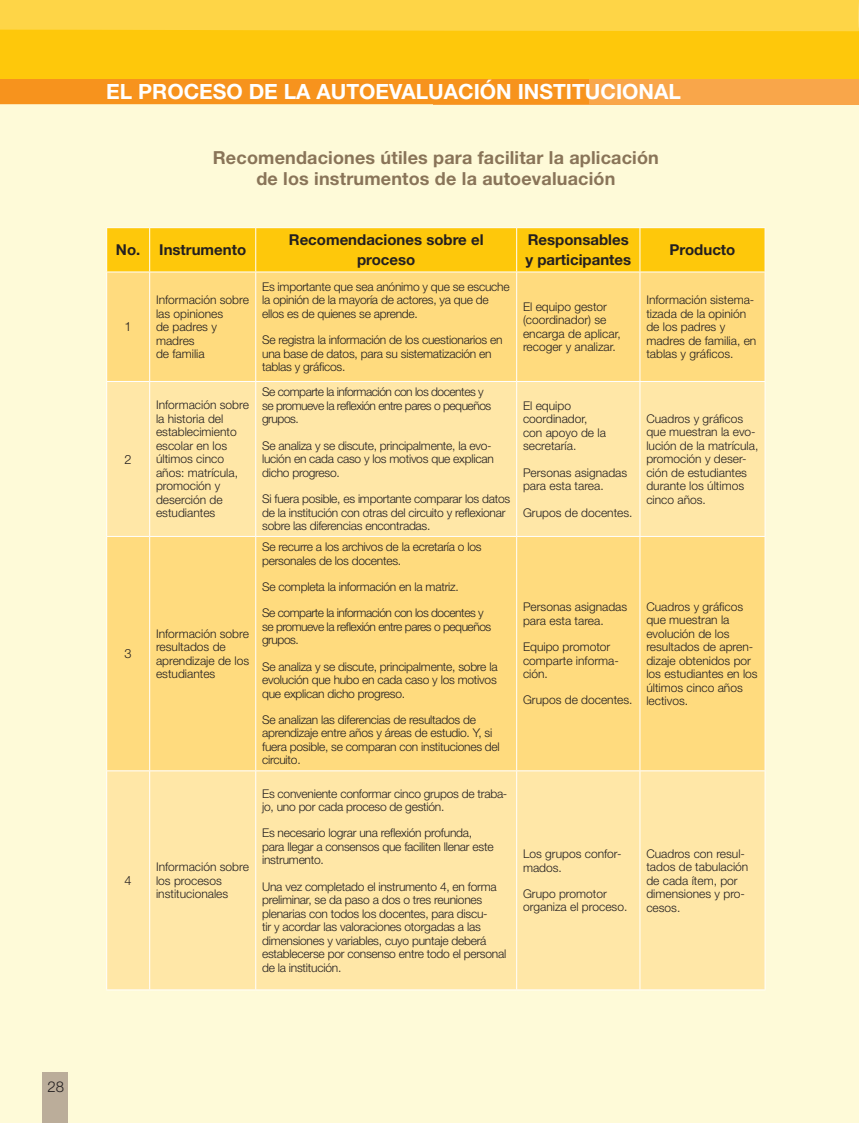
<style>
.page{position:relative;width:859px;height:1123px;background:#fff}
.page>*{position:absolute;margin:0;border:0;box-sizing:border-box;transform-origin:0 0}
.t1{font:700 21px "Helvetica Neue LT Std";color:#fff}
.t2{font:700 18px/21px "Helvetica Neue LT Std";letter-spacing:.01em;color:#897458;text-align:center}
.t3{font:700 15px/19.5px "Helvetica Neue LT Std";color:#231f20;text-align:center}
.t4{font:300 15px "Helvetica Neue LT Std";color:#231f20}
.t5{font:300 12.75px "Helvetica Neue LT Std";color:#231f20}
.t6{font:300 12px/13.5px "Helvetica Neue LT Std";letter-spacing:-.02em;color:#231f20}
.t7{font:300 12px/13.5px "Helvetica Neue LT Std";color:#231f20}
.t8{font:300 12px/13.5px "Helvetica Neue LT Std";letter-spacing:-.04em;color:#231f20}
</style>
<div class="page">
<div style="left:0;top:70px;width:859px;height:1053px;background:#fefad8"></div>
<div style="left:434px;top:0;width:425px;height:104px;background:#f9a64a"></div>
<div style="left:0;top:79px;width:589px;height:25px;background:#f7931d"></div>
<div style="left:0;top:0;width:859px;height:79px;background:#fec80b"></div>
<div style="left:0;top:0;width:859px;height:31px;background:#fed547"></div>
<div style="left:43px;top:1072px;width:25px;height:51px;background:#bbad9a"></div>
<div style="left:107px;top:228px;width:658px;height:43px;background:#fec80b"></div>
<div style="left:107px;top:272px;width:658px;height:109px;background:#ffdb7e"></div>
<svg style="left:107px;top:382px;width:658px;height:607px;background:#ffe297"></svg>
<hr style="left:106px;top:228px;width:1px;height:43px;background:#fff">
<hr style="left:106px;top:227px;width:44px;height:1px;background:#fff">
<hr style="left:255px;top:272px;width:1px;height:109px;background:#fff">
<hr style="left:516px;top:272px;width:1px;height:109px;background:#fff">
<hr style="left:640px;top:272px;width:1px;height:109px;background:#fff">
<hr style="left:765px;top:272px;width:1px;height:109px;background:#fff">
<hr style="left:150px;top:381px;width:106px;height:1px;background:#fff">
<hr style="left:256px;top:381px;width:261px;height:1px;background:#fff">
<hr style="left:255px;top:382px;width:1px;height:154px;background:#fff">
<hr style="left:517px;top:381px;width:123px;height:1px;background:#fff">
<hr style="left:516px;top:382px;width:1px;height:154px;background:#fff">
<hr style="left:640px;top:381px;width:125px;height:1px;background:#fff">
<hr style="left:640px;top:382px;width:1px;height:154px;background:#fff">
<hr style="left:765px;top:382px;width:1px;height:154px;background:#fff">
<hr style="left:150px;top:536px;width:106px;height:1px;background:#fff">
<hr style="left:256px;top:536px;width:261px;height:1px;background:#fff">
<hr style="left:255px;top:537px;width:1px;height:233px;background:#fff">
<hr style="left:517px;top:536px;width:123px;height:1px;background:#fff">
<hr style="left:516px;top:537px;width:1px;height:233px;background:#fff">
<hr style="left:640px;top:536px;width:125px;height:1px;background:#fff">
<hr style="left:640px;top:537px;width:1px;height:233px;background:#fff">
<hr style="left:765px;top:537px;width:1px;height:233px;background:#fff">
<hr style="left:150px;top:770px;width:106px;height:1px;background:#fff">
<hr style="left:256px;top:770px;width:261px;height:1px;background:#fff">
<hr style="left:255px;top:771px;width:1px;height:218px;background:#fff">
<hr style="left:517px;top:770px;width:123px;height:1px;background:#fff">
<hr style="left:516px;top:771px;width:1px;height:218px;background:#fff">
<hr style="left:640px;top:770px;width:125px;height:1px;background:#fff">
<hr style="left:640px;top:771px;width:1px;height:218px;background:#fff">
<hr style="left:765px;top:771px;width:1px;height:218px;background:#fff">
<hr style="left:149px;top:228px;width:1px;height:43px;background:#fff">
<hr style="left:150px;top:227px;width:106px;height:1px;background:#fff">
<hr style="left:255px;top:228px;width:1px;height:43px;background:#fff">
<hr style="left:256px;top:227px;width:261px;height:1px;background:#fff">
<hr style="left:516px;top:228px;width:1px;height:43px;background:#fff">
<hr style="left:517px;top:227px;width:123px;height:1px;background:#fff">
<hr style="left:640px;top:228px;width:1px;height:43px;background:#fff">
<hr style="left:765px;top:228px;width:1px;height:43px;background:#fff">
<hr style="left:640px;top:227px;width:125px;height:1px;background:#fff">
<hr style="left:106px;top:272px;width:1px;height:109px;background:#fff">
<hr style="left:106px;top:271px;width:44px;height:1px;background:#fff">
<hr style="left:149px;top:272px;width:1px;height:109px;background:#fff">
<hr style="left:150px;top:271px;width:106px;height:1px;background:#fff">
<hr style="left:256px;top:271px;width:261px;height:1px;background:#fff">
<hr style="left:517px;top:271px;width:123px;height:1px;background:#fff">
<hr style="left:640px;top:271px;width:125px;height:1px;background:#fff">
<hr style="left:106px;top:382px;width:1px;height:154px;background:#fff">
<hr style="left:106px;top:381px;width:44px;height:1px;background:#fff">
<hr style="left:149px;top:382px;width:1px;height:154px;background:#fff">
<hr style="left:106px;top:537px;width:1px;height:233px;background:#fff">
<hr style="left:106px;top:536px;width:44px;height:1px;background:#fff">
<hr style="left:149px;top:537px;width:1px;height:233px;background:#fff">
<hr style="left:106px;top:771px;width:1px;height:218px;background:#fff">
<hr style="left:106px;top:770px;width:44px;height:1px;background:#fff">
<hr style="left:149px;top:771px;width:1px;height:218px;background:#fff">
<hr style="left:106px;top:989px;width:44px;height:1px;background:#fff">
<hr style="left:150px;top:989px;width:106px;height:1px;background:#fff">
<hr style="left:256px;top:989px;width:261px;height:1px;background:#fff">
<hr style="left:517px;top:989px;width:123px;height:1px;background:#fff">
<hr style="left:640px;top:989px;width:125px;height:1px;background:#fff">
<p class="t4" style="left:47px;top:1077px;width:18px">28</p>
<h1 class="t1" style="left:106px;top:78px;width:576px">EL PROCESO DE LA AUTOEVALUACIÓN INSTITUCIONAL</h1>
<h2 class="t2" style="left:213px;top:146px;width:448px">Recomendaciones útiles para facilitar la aplicación de los instrumentos de la autoevaluación</h2>
<p class="t3" style="left:116px;top:240px;width:132px">No. Instrumento</p>
<p class="t3" style="left:289px;top:230px;width:196px">Recomendaciones sobre el proceso</p>
<p class="t3" style="left:525px;top:230px;width:107px;text-align:left">Responsables y participantes</p>
<p class="t3" style="left:669px;top:240px;width:67px">Producto</p>
<p class="t5" style="left:125px;top:319px;width:9px">1</p>
<p class="t5" style="left:125px;top:451px;width:9px">2</p>
<p class="t5" style="left:125px;top:646px;width:9px">3</p>
<p class="t5" style="left:125px;top:872px;width:9px">4</p>
<p class="t7" style="left:156px;top:293px;width:94px">Información sobre las opiniones<br>de padres y madres<br>de familia</p>
<p class="t7" style="left:156px;top:398px;width:94px">Información sobre la historia del establecimiento escolar en los últimos cinco años: matrícula, promoción y deserción de estudiantes</p>
<p class="t7" style="left:156px;top:626px;width:95px">Información sobre resultados de aprendizaje de los estudiantes</p>
<p class="t7" style="left:156px;top:860px;width:94px">Información sobre los procesos institucionales</p>
<p class="t6" style="left:262px;top:280px;width:249px">Es importante que sea anónimo y que se escuche la opinión de la mayoría de actores, ya que de ellos es de quienes se aprende.</p>
<p class="t6" style="left:262px;top:333px;width:242px">Se registra la información de los cuestionarios en una base de datos, para su sistematización en tablas y gráficos.</p>
<p class="t8" style="left:262px;top:385px;width:231px">Se comparte la información con los docentes y se promueve la reflexión entre pares o pequeños grupos.</p>
<p class="t6" style="left:262px;top:438px;width:233px">Se analiza y se discute, principalmente, la evo&shy;lución en cada caso y los motivos que explican dicho progreso.</p>
<p class="t6" style="left:262px;top:492px;width:250px">Si fuera posible, es importante comparar los datos de la institución con otras del circuito y reflexionar sobre las diferencias encontradas.</p>
<p class="t6" style="left:262px;top:540px;width:221px">Se recurre a los archivos de la ecretaría o los personales de los docentes.</p>
<p class="t8" style="left:262px;top:573px;width:223px;line-height:26.2px">Se completa la información en la matriz.<br>Se comparte la información con los docentes y</p>
<p class="t8" style="left:262px;top:619px;width:231px">se promueve la reflexión entre pares o pequeños grupos.</p>
<p class="t6" style="left:262px;top:659px;width:237px;text-align:justify">Se analiza y se discute, principalmente, sobre la evolución que hubo en cada caso y los motivos que explican dicho progreso.</p>
<p class="t6" style="left:262px;top:712px;width:239px">Se analizan las diferencias de resultados de aprendizaje entre años y áreas de estudio. Y, si fuera posible, se comparan con instituciones del circuito.</p>
<p class="t6" style="left:262px;top:786px;width:247px">Es conveniente conformar cinco grupos de traba&shy;jo, uno por cada proceso de gestión.</p>
<p class="t6" style="left:262px;top:826px;width:233px">Es necesario lograr una reflexión profunda, para llegar a consensos que faciliten llenar este instrumento.</p>
<p class="t6" style="left:262px;top:879px;width:246px">Una vez completado el instrumento 4, en forma preliminar, se da paso a dos o tres reuniones plenarias con todos los docentes, para discu-<br>tir y acordar las valoraciones otorgadas a las dimensiones y variables, cuyo puntaje deberá establecerse por consenso entre todo el personal de la institución.</p>
<p class="t7" style="left:523px;top:299px;width:99px">El equipo gestor (coordinador) se encarga de aplicar, recoger y analizar.</p>
<p class="t7" style="left:646px;top:293px;width:112px">Información sistema&shy;tizada de la opinión de los padres y madres de familia, en tablas y gráficos.</p>
<p class="t7" style="left:523px;top:399px;width:84px">El equipo coordinador, con apoyo de la secretaría.</p>
<p class="t7" style="left:523px;top:465px;width:106px">Personas asignadas para esta tarea.</p>
<p class="t7" style="left:523px;top:505px;width:111px">Grupos de docentes.</p>
<p class="t7" style="left:646px;top:411px;width:114px">Cuadros y gráficos que muestran la evo&shy;lución de la matrícula, promoción y deser&shy;ción de estudiantes durante los últimos cinco años.</p>
<p class="t7" style="left:523px;top:600px;width:106px">Personas asignadas para esta tarea.</p>
<p class="t7" style="left:523px;top:640px;width:97px">Equipo promotor comparte informa&shy;ción.</p>
<p class="t7" style="left:523px;top:693px;width:111px">Grupos de docentes.</p>
<p class="t7" style="left:646px;top:599px;width:113px">Cuadros y gráficos que muestran la evolución de los resultados de apren&shy;dizaje obtenidos por los estudiantes en los últimos cinco años lectivos.</p>
<p class="t7" style="left:523px;top:846px;width:100px">Los grupos confor&shy;mados.</p>
<p class="t7" style="left:523px;top:886px;width:106px">Grupo promotor organiza el proceso.</p>
<p class="t7" style="left:646px;top:846px;width:104px">Cuadros con resul&shy;tados de tabulación de cada ítem, por dimensiones y pro&shy;cesos.</p>
</div>
